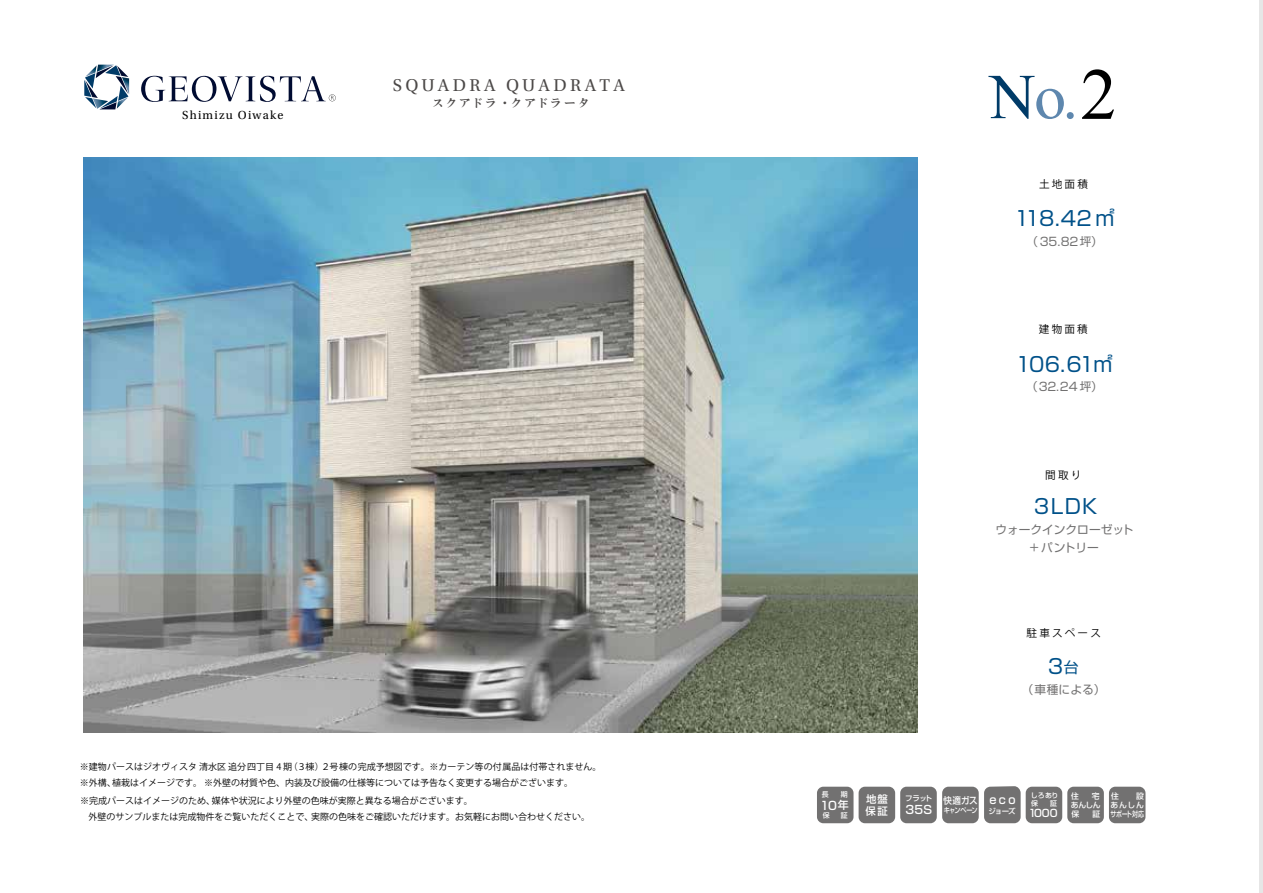
<style>
.page{position:relative;width:1263px;height:893px;background:#fff}
.page>*{position:absolute;margin:0;border:0;box-sizing:border-box;transform-origin:0 0}
.t1{font:63.9px "Times New Roman";color:#5e87ae}
.t2{font:20.25px "Shin Go Pro";letter-spacing:-.04em;color:#005189}
.t3{font:18px "Utopia Std";letter-spacing:.19em;color:#4c4948}
.t4{font:12.3px "Utopia Std";letter-spacing:.1em;color:#000}
.t5{font:11.7px/18px "Shin Go Pro";color:#727171;text-align:center}
.t6{font:500 11.7px "Shin Go Pro";color:#fff}
.t7{font:500 11.55px "Shin Go Pro";color:#fff}
.t8{font:11.25px "HGP Mincho E";letter-spacing:.36em;color:#4c4948}
.t9{font:500 11.25px "Shin Go Pro";color:#fff}
.t10{font:10.65px "Koz Go Pr 6 N";letter-spacing:.2em;color:#000}
.t11{font:500 10.35px/12px "Shin Go Pro";letter-spacing:.015em;color:#fff}
.t12{font:500 9.45px "Shin Go Pro";color:#fff;scale:.91 1}
.t13{font:9px/15.8px "Koz Go Pr 6 N";color:#000}
.t14{font:500 7.8px/9.3px "Shin Go Pro";letter-spacing:-.025em;color:#fff}
.t15{font:500 7.35px "Shin Go Pro";letter-spacing:-.105em;color:#fff}
.t16{font:500 7.35px "Shin Go Pro";letter-spacing:-.105em;color:#fff;scale:.83 1}
.t17{font:500 6.9px/8.2px "Shin Go Pro";color:#fff}
.s1{color:#003b68}
.s2{font-size:73.2px;color:#000}
.s3{font-size:14.85px}
.s4{font-size:10.95px}
</style>
<div class="page">
<hr style="left:1259px;top:0;width:4px;height:893px;background:#e6e6e6">
<svg style="left:84px;top:65px;width:45px;height:44px"></svg>
<svg style="left:141px;top:76px;width:195px;height:26px"></svg>
<img style="left:84px;top:158px;width:833px;height:575px">
<div style="left:817px;top:787px;width:36px;height:36px;background:#727171;border-radius:6px"></div>
<div style="left:858px;top:787px;width:37px;height:36px;background:#727171;border-radius:6px"></div>
<div style="left:900px;top:787px;width:37px;height:36px;background:#727171;border-radius:6px"></div>
<div style="left:942px;top:787px;width:37px;height:36px;background:#727171;border-radius:6px"></div>
<svg style="left:984px;top:786px;width:37px;height:37px"></svg>
<div style="left:1026px;top:787px;width:36px;height:36px;background:#727171;border-radius:6px"></div>
<div style="left:1067px;top:787px;width:37px;height:36px;background:#727171;border-radius:6px"></div>
<div style="left:1109px;top:787px;width:36px;height:36px;background:#727171;border-radius:6px"></div>
<h3 class="t3" style="left:393px;top:75px;width:234px">SQUADRA QUADRATA</h3>
<h3 class="t4" style="left:182px;top:109px;width:103px">Shimizu Oiwake</h3>
<p class="t8" style="left:433px;top:98px;width:156px">スクアドラ ・クアドラータ</p>
<p class="t13" style="left:80px;top:759px;width:523px">※建物パースはジオヴィスタ 清水区 追分四丁目 4 期（３棟）２号棟の完成予想図です。※カーテン等の付属品は付帯されません。※外構、植栽はイメージです。 ※外壁の材質や色、内装及び設備の仕様等については予告なく変更する場合がございます。</p>
<p class="t13" style="left:89px;top:793px;width:503px;text-indent:-8px">※完成パースはイメージのため、媒体や状況により外壁の色味が実際と異なる場合がございます。<br>外壁のサンプルまたは完成物件をご覧いただくことで、実際の色味をご確認いただけます。お気軽にお問い合わせください。</p>
<h1 class="t1" style="left:989px;top:52px;width:129px"><span class="s1">N</span>o.<span class="s2">2</span></h1>
<p class="t10" style="left:1039px;top:178px;width:50px">土地面積</p>
<h2 class="t2" style="left:1014px;top:202px;width:103px">118.42㎡</h2>
<p class="t5" style="left:1026px;top:231px;width:78px">（35.82坪）</p>
<p class="t10" style="left:1039px;top:323px;width:50px">建物面積</p>
<h2 class="t2" style="left:1015px;top:347px;width:99px">106.61㎡</h2>
<p class="t5" style="left:1026px;top:376px;width:78px">（32.24 坪）</p>
<p class="t10" style="left:1045px;top:469px;width:38px">間取り</p>
<h2 class="t2" style="left:1031px;top:490px;width:67px">３LDK</h2>
<p class="t5" style="left:995px;top:519px;width:139px">ウォークインクローゼット+ パントリー</p>
<p class="t10" style="left:1026px;top:627px;width:76px">駐車スペース</p>
<h2 class="t2" style="left:1045px;top:650px;width:35px">３<span class="s3">台</span></h2>
<p class="t5" style="left:1022px;top:679px;width:85px">（車種による）</p>
<p class="t17" style="left:822px;top:790px;width:8px">長</p>
<p class="t17" style="left:841px;top:790px;width:8px">期</p>
<p class="t6" style="left:820px;top:795px;width:30px">10<span class="s4">年</span></p>
<p class="t17" style="left:823px;top:810px;width:8px">保</p>
<p class="t17" style="left:841px;top:810px;width:8px">証</p>
<p class="t11" style="left:865px;top:792px;width:24px">地盤保証</p>
<p class="t15" style="left:905px;top:792px;width:28px">フラット</p>
<p class="t7" style="left:905px;top:800px;width:28px">35S</p>
<p class="t12" style="left:943px;top:793px;width:39px">快適ガス</p>
<p class="t16" style="left:944px;top:804px;width:42px">キャンペーン</p>
<p class="t9" style="left:989px;top:790px;width:28px">eco</p>
<p class="t15" style="left:988px;top:805px;width:28px">ジョーズ</p>
<p class="t17" style="left:1031px;top:790px;width:29px">しろあり保　 証</p>
<p class="t11" style="left:1028px;top:806px;width:31px">1000</p>
<p class="t14" style="left:1071px;top:790px;width:9px">住</p>
<p class="t14" style="left:1071px;top:790px;width:31px;text-indent:21px">宅あんしん保　証</p>
<p class="t14" style="left:1111px;top:790px;width:9px">住</p>
<p class="t14" style="left:1110px;top:790px;width:35px;text-align:justify;text-indent:26px">設あんしんサポート対応</p>
</div>
